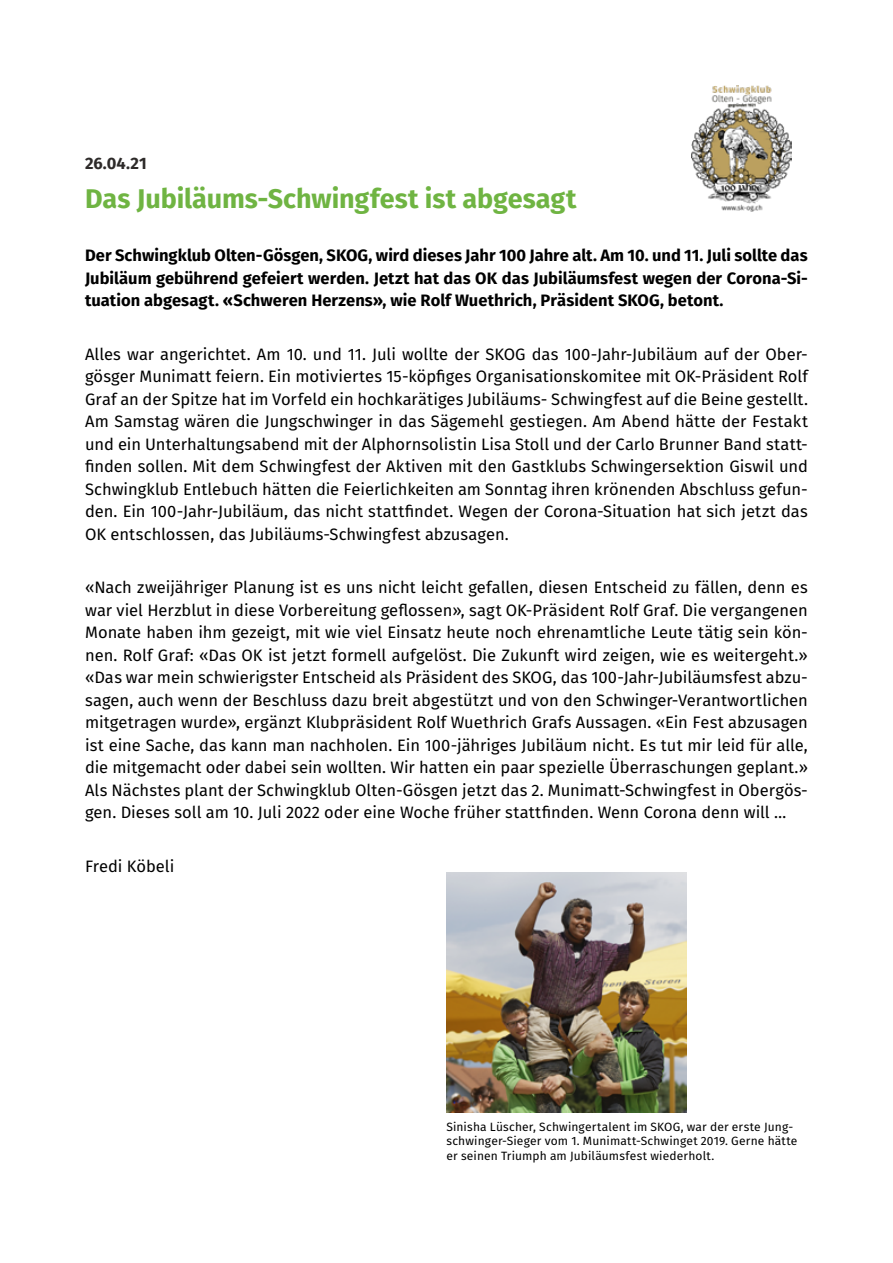
<style>
.page{position:relative;width:893px;height:1263px;background:#fff}
.page>*{position:absolute;margin:0;border:0;box-sizing:border-box;transform-origin:0 0}
.t1{font:700 27px "Fira Sans";letter-spacing:-.005em;color:#6fb442}
.t2{font:16.5px/22.5px "Fira Sans";letter-spacing:-.005em;color:#000;text-align:justify}
.t3{font:700 16.5px/22.5px "Fira Sans";letter-spacing:.005em;color:#000;text-align:justify}
.t4{font:700 16.5px "Fira Sans";color:#2d2a29}
.t5{font:12px/14.4px "Fira Sans";letter-spacing:.01em;color:#000}
</style>
<div class="page">
<img style="left:691px;top:85px;width:100px;height:126px">
<img style="left:446px;top:872px;width:241px;height:241px">
<p class="t4" style="left:85px;top:152px;width:63px">26.04.21</p>
<p class="t1" style="left:85px;top:179px;width:493px">Das Jubiläums-Schwingfest ist abgesagt</p>
<p class="t3" style="left:85px;top:244px;width:724px">Der Schwingklub Olten-Gösgen, SKOG, wird dieses Jahr 100 Jahre alt. Am 10. und 11. Juli sollte das Jubiläum gebührend gefeiert werden. Jetzt hat das OK das Jubiläumsfest wegen der Corona-Si&shy;tuation abgesagt. «Schweren Herzens», wie Rolf Wuethrich, Präsident SKOG, betont.</p>
<p class="t2" style="left:85px;top:343px;width:724px">Alles war angerichtet. Am 10. und 11. Juli wollte der SKOG das 100-Jahr-Jubiläum auf der Ober&shy;gösger Munimatt feiern. Ein motiviertes 15-köpfiges Organisationskomitee mit OK-Präsident Rolf Graf an der Spitze hat im Vorfeld ein hochkarätiges Jubiläums- Schwingfest auf die Beine gestellt.<br>Am Samstag wären die Jungschwinger in das Sägemehl gestiegen. Am Abend hätte der Festakt und ein Unterhaltungsabend mit der Alphornsolistin Lisa Stoll und der Carlo Brunner Band statt&shy;finden sollen. Mit dem Schwingfest der Aktiven mit den Gastklubs Schwingersektion Giswil und Schwingklub Entlebuch hätten die Feierlichkeiten am Sonntag ihren krönenden Abschluss gefun&shy;den. Ein 100-Jahr-Jubiläum, das nicht stattfindet. Wegen der Corona-Situation hat sich jetzt das OK entschlossen, das Jubiläums-Schwingfest abzusagen.</p>
<p class="t2" style="left:85px;top:576px;width:724px">«Nach zweijähriger Planung ist es uns nicht leicht gefallen, diesen Entscheid zu fällen, denn es war viel Herzblut in diese Vorbereitung geflossen», sagt OK-Präsident Rolf Graf. Die vergangenen Monate haben ihm gezeigt, mit wie viel Einsatz heute noch ehrenamtliche Leute tätig sein kön&shy;nen. Rolf Graf: «Das OK ist jetzt formell aufgelöst. Die Zukunft wird zeigen, wie es weitergeht.» «Das war mein schwierigster Entscheid als Präsident des SKOG, das 100-Jahr-Jubiläumsfest abzu&shy;sagen, auch wenn der Beschluss dazu breit abgestützt und von den Schwinger-Verantwortlichen mitgetragen wurde», ergänzt Klubpräsident Rolf Wuethrich Grafs Aussagen. «Ein Fest abzusagen ist eine Sache, das kann man nachholen. Ein 100-jähriges Jubiläum nicht. Es tut mir leid für alle, die mitgemacht oder dabei sein wollten. Wir hatten ein paar spezielle Überraschungen geplant.» Als Nächstes plant der Schwingklub Olten-Gösgen jetzt das 2. Munimatt-Schwingfest in Obergös&shy;gen. Dieses soll am 10. Juli 2022 oder eine Woche früher stattfinden. Wenn Corona denn will …</p>
<p class="t2" style="left:85px;top:855px;width:91px">Fredi Köbeli</p>
<p class="t5" style="left:446px;top:1119px;width:353px">Sinisha Lüscher, Schwingertalent im SKOG, war der erste Jung&shy;schwinger-Sieger vom 1. Munimatt-Schwinget 2019. Gerne hätte er seinen Triumph am Jubiläumsfest wiederholt.</p>
</div>
